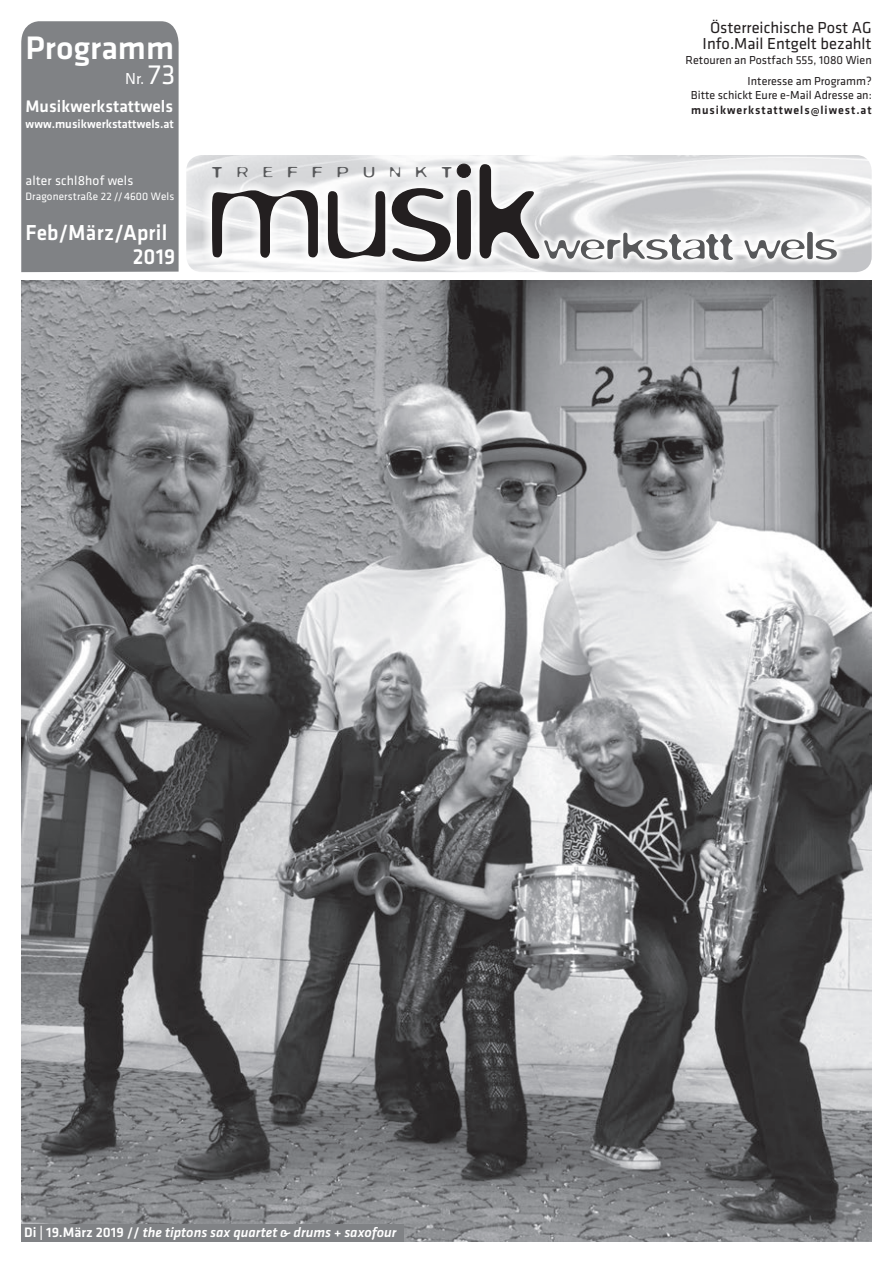
<style>
.page{position:relative;width:893px;height:1263px;background:#fff}
.page>*{position:absolute;margin:0;border:0;box-sizing:border-box;transform-origin:0 0}
.t1{font:500 33.75px "Klavika Basic";color:#fff}
.t2{font:500 22.5px "Klavika Basic";letter-spacing:.01em;color:#fff;scale:.95 1}
.t3{font:500 17.4px "Klavika Basic";color:#fff}
.t4{font:16.5px "Klavika Basic";color:#231f20}
.t5{font:300 16.5px "Blur";letter-spacing:.73em;color:#57585a;scale:1.2 1}
.t6{font:16.5px "Klavika Basic";color:#fff}
.lauftext_Brandon{font:italic 500 14.25px "Klavika Basic";color:#fff}
.t7{font:13.65px "Klavika Basic";letter-spacing:.01em;color:#fff}
.t8{font:500 12.3px "Klavika Basic";color:#fff}
.t9{font:12px "Klavika Basic";color:#231f20}
.t10{font:500 12px "Klavika Basic";letter-spacing:.08em;color:#231f20}
.t11{font:11.1px "Klavika Basic";letter-spacing:.01em;color:#fff}
.s1{font-size:28.65px}
.s2{font-style:normal}
</style>
<div class="page">
<div style="left:21px;top:21px;width:158px;height:251px;background:#808285"></div>
<img style="left:186px;top:155px;width:686px;height:117px">
<svg style="left:203px;top:155px;width:346px;height:116px"></svg>
<svg style="left:537px;top:224px;width:307px;height:44px;fill:#d0d1d3"></svg>
<svg style="left:212px;top:164px;width:625px;height:97px"></svg>
<img style="left:21px;top:281px;width:851px;height:961px">
<div style="left:21px;top:1224px;width:383px;height:18px;background:#808285"></div>
<p class="t1" style="left:26px;top:25px;width:150px">Programm</p>
<p class="t6" style="left:125px;top:68px;width:52px">Nr. <span class="s1">73</span></p>
<p class="t3" style="left:26px;top:94px;width:149px">Musikwerkstatt wels</p>
<p class="t8" style="left:26px;top:115px;width:150px">www.musikwerkstattwels.at</p>
<p class="t7" style="left:26px;top:171px;width:109px">alter schl8hof wels</p>
<p class="t11" style="left:26px;top:189px;width:150px">Dragonerstraße 22 //4600 Wels</p>
<p class="t2" style="left:26px;top:218px;width:151px">Feb/März/April</p>
<p class="t2" style="left:133px;top:242px;width:46px">2019</p>
<p class="t5" style="left:211px;top:162px;width:202px">TREFFPUNKT</p>
<p class="t4" style="left:710px;top:17px;width:163px">Österreichische Post AG</p>
<p class="t4" style="left:703px;top:33px;width:171px">Info.Mail Entgelt bezahlt</p>
<p class="t9" style="left:686px;top:52px;width:188px">Retouren an Postfach 555, 1080 Wien</p>
<p class="t9" style="left:748px;top:73px;width:126px">Interesse am Programm?</p>
<p class="t9" style="left:691px;top:87px;width:182px">Bitte schickt Eure e-Mail Adresse an:</p>
<p class="t10" style="left:691px;top:102px;width:182px">musikwerkstattwels@liwest.at</p>
<p class="lauftext_Brandon" style="left:24px;top:1222px;width:374px"><span class="s2">Di | 19.März 2019 //</span> the tiptons sax quartet &amp; drums + saxofour</p>
</div>
